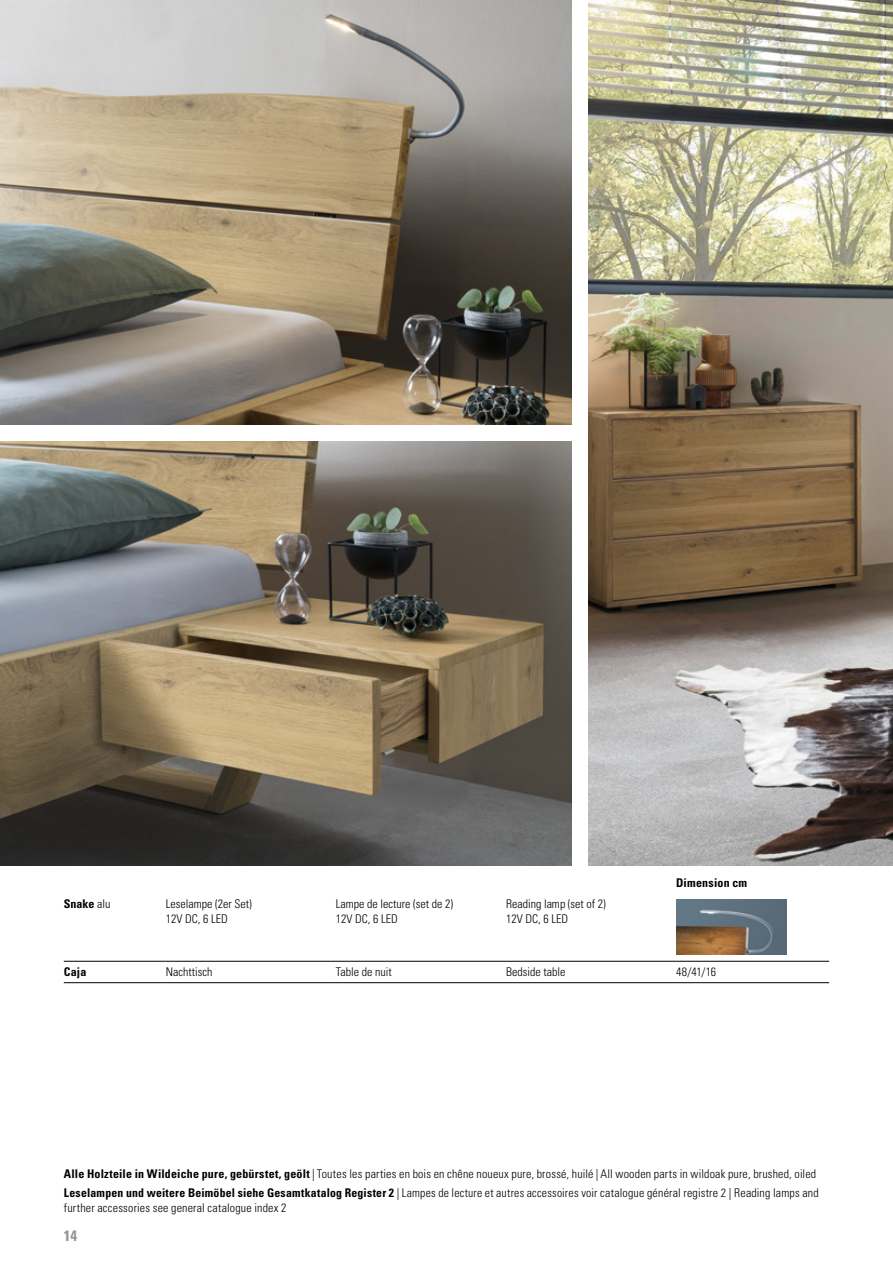
<style>
.page{position:relative;width:893px;height:1263px;background:#fff}
.page>*{position:absolute;margin:0;border:0;box-sizing:border-box;transform-origin:0 0}
.t1{font:700 condensed 15px "Univers LT Std";color:#929292}
.gs{font:300 condensed 12px/15px "Univers LT Std";letter-spacing:.01em;color:#000}
._04_Subtitle_8pt{font:300 condensed 12px "Univers LT Std";letter-spacing:.015em;color:#000}
._04_Body_8pt_ohne_Zu{font:300 condensed 12px "Univers LT Std";color:#000}
._04_Subtitle_8pt-2{font:700 condensed 12px "Univers LT Std";letter-spacing:.015em;color:#000}
.gs-2{font:700 condensed 12px "Univers LT Std";color:#000}
.s1{font-weight:300}
.s2{font-weight:700}
</style>
<div class="page">
<hr style="left:64px;top:961px;width:102px;height:1px;background:#000">
<hr style="left:166px;top:961px;width:170px;height:1px;background:#000">
<hr style="left:336px;top:961px;width:170px;height:1px;background:#000">
<hr style="left:506px;top:961px;width:170px;height:1px;background:#000">
<hr style="left:676px;top:961px;width:153px;height:1px;background:#000">
<hr style="left:64px;top:982px;width:102px;height:1px;background:#000">
<hr style="left:166px;top:982px;width:170px;height:1px;background:#000">
<hr style="left:336px;top:982px;width:170px;height:1px;background:#000">
<hr style="left:506px;top:982px;width:170px;height:1px;background:#000">
<hr style="left:676px;top:982px;width:153px;height:1px;background:#000">
<img style="left:676px;top:899px;width:111px;height:56px">
<img style="left:588px;top:0;width:305px;height:865px">
<img style="left:0;top:0;width:571px;height:424px">
<img style="left:0;top:441px;width:571px;height:424px">
<p class="gs-2" style="left:64px;top:897px;width:48px">Snake <span class="s1">alu</span></p>
<p class="gs" style="left:166px;top:896px;width:87px">Leselampe (2er Set)</p>
<p class="gs" style="left:166px;top:911px;width:63px">12V DC, 6 LED</p>
<p class="gs" style="left:336px;top:896px;width:119px">Lampe de lecture (set de 2)</p>
<p class="gs" style="left:336px;top:911px;width:63px">12V DC, 6 LED</p>
<p class="gs" style="left:506px;top:896px;width:101px">Reading lamp (set of 2)</p>
<p class="gs" style="left:506px;top:911px;width:63px">12V DC, 6 LED</p>
<p class="_04_Subtitle_8pt-2" style="left:676px;top:875px;width:73px">Dimension cm</p>
<p class="_04_Subtitle_8pt-2" style="left:64px;top:965px;width:24px">Caja</p>
<p class="_04_Body_8pt_ohne_Zu" style="left:166px;top:965px;width:48px">Nachttisch</p>
<p class="_04_Body_8pt_ohne_Zu" style="left:336px;top:965px;width:57px">Table de nuit</p>
<p class="_04_Body_8pt_ohne_Zu" style="left:506px;top:965px;width:61px">Bedside table</p>
<p class="_04_Body_8pt_ohne_Zu" style="left:676px;top:965px;width:42px">48/41/16</p>
<p class="_04_Subtitle_8pt" style="left:64px;top:1166px;width:754px"><span class="s2">Alle Holzteile in Wildeiche pure, gebürstet, geölt</span> | Toutes les parties en bois en chêne noueux pure, brossé, huilé | All wooden parts in wildoak pure, brushed, oiled</p>
<p class="gs" style="left:64px;top:1185px;width:756px"><span class="s2">Leselampen und weitere Beimöbel siehe Gesamtkatalog Register 2</span> | Lampes de lecture et autres accessoires voir catalogue général registre 2 | Reading lamps and further accessories see general catalogue index 2</p>
<p class="t1" style="left:64px;top:1226px;width:15px">14</p>
</div>
